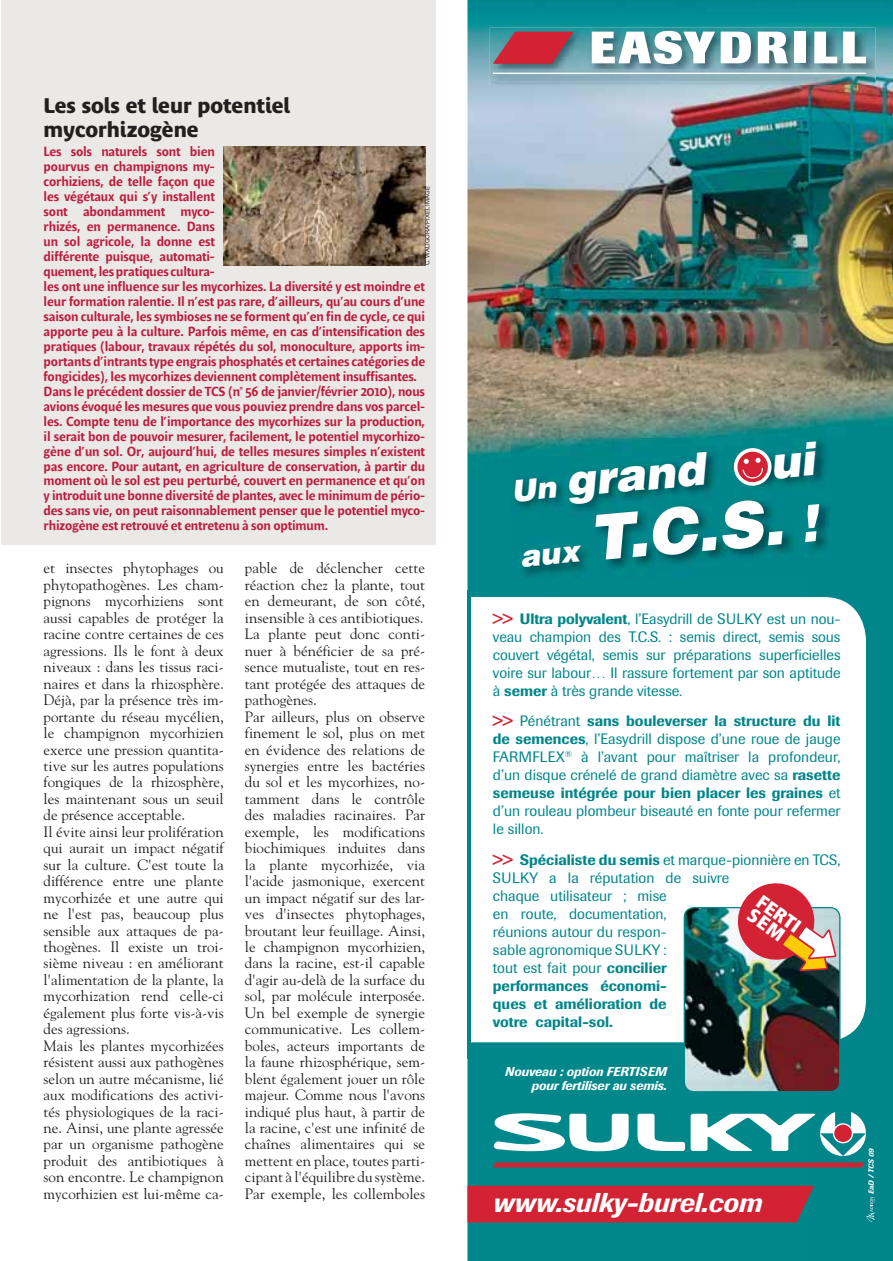
<style>
.page{position:relative;width:893px;height:1261px;background:#fff}
.page>*{position:absolute;margin:0;border:0;box-sizing:border-box;transform-origin:0 0}
.t1{font:italic 900 62.82px "Helvetica";color:#fff}
.t2{font:italic 900 44.8px "Helvetica";color:#fff}
.t3{font:italic 500 26.95px "Imago";color:#fff}
.t4{font:700 21px/24px "Bienvenue";color:#231f20}
.t5{font:900 condensed 19.43px/15.9px "Frutiger";color:#fff}
.t6{font:14.88px/16.4px "Goudy Std";color:#231f20}
.t7{font:14.88px/18px "Imago";color:#00868a;text-align:justify}
.t8{font:500 13.47px/14.9px "Beret LT Std";letter-spacing:-.01em;color:#bc1e40}
.t9{font:italic 500 12.78px/13.5px "Imago";letter-spacing:-.005em;color:#fff;text-align:right}
.t10{font:italic 500 7.52px "Imago";color:#fff}
.t11{font:5.95px "Arial";color:#231f20}
.s1{font-size:29.93px}
.s2{font-size:50.75px}
.s3{font-weight:500;color:#d22233}
.s4{font-weight:500}
</style>
<div class="page">
<div style="left:1px;top:0;width:435px;height:545px;background:#ebe9e6"></div>
<img style="left:467px;top:0;width:341px;height:452px">
<img style="left:808px;top:0;width:85px;height:1260px">
<div style="left:467px;top:452px;width:83px;height:808px;background:#00878b"></div>
<div style="left:550px;top:577px;width:259px;height:683px;background:#00878a"></div>
<div style="left:467px;top:1185px;width:347px;height:37px;background:#d22233"></div>
<svg style="left:493px;top:1162px;width:371px;height:5px;background:#b92d3d"></svg>
<svg style="left:494px;top:1111px;width:372px;height:44px"></svg>
<svg style="left:866px;top:1196px;width:9px;height:25px"></svg>
<svg style="left:471px;top:597px;width:395px;height:445px"></svg>
<hr style="left:467px;top:589px;width:4px;height:469px;background:#00868a">
<img style="left:684px;top:907px;width:156px;height:184px;border-radius:10px">
<div style="left:684px;top:906px;width:156px;height:186px;border:1px solid #00868a;border-radius:10px"></div>
<img style="left:511px;top:438px;width:319px;height:139px">
<svg style="left:733px;top:447px;width:39px;height:40px"></svg>
<img style="left:490px;top:28px;width:385px;height:41px">
<svg style="left:493px;top:32px;width:81px;height:32px;background:#ac4150"></svg>
<svg style="left:592px;top:31px;width:123px;height:33px"></svg>
<svg style="left:721px;top:32px;width:30px;height:31px"></svg>
<svg style="left:758px;top:32px;width:30px;height:31px"></svg>
<div style="left:794px;top:32px;width:12px;height:31px;background:#fff"></div>
<svg style="left:814px;top:32px;width:23px;height:31px"></svg>
<svg style="left:843px;top:32px;width:23px;height:31px"></svg>
<img style="left:490px;top:75px;width:385px;height:10px">
<img style="left:489px;top:69px;width:387px;height:6px">
<hr style="left:493px;top:73px;width:373px;height:1px;background:#fff">
<svg style="left:738px;top:883px;width:98px;height:88px"></svg>
<img style="left:223px;top:146px;width:202px;height:119px">
<h3 class="t4" style="left:44px;top:95px;width:248px">Les sols et leur potentiel mycorhizogène</h3>
<p class="t8" style="left:44px;top:145px;width:383px">Les sols naturels sont bien<br>pourvus en champignons my-<br>corhiziens, de telle façon que<br>les végétaux qui s’y installent<br>sont abondamment myco-<br>rhizés, en permanence. Dans<br>un sol agricole, la donne est<br>différente puisque, automati-<br>quement, les pratiques cultura-<br>les ont une influence sur les mycorhizes. La diversité y est moindre et leur formation ralentie. Il n’est pas rare, d’ailleurs, qu’au cours d’une saison culturale, les symbioses ne se forment qu’en fin de cycle, ce qui apporte peu à la culture. Parfois même, en cas d’intensification des pratiques (labour, travaux répétés du sol, monoculture, apports im&shy;portants d’intrants type engrais phosphatés et certaines catégories de fongicides), les mycorhizes deviennent complètement insuffisantes.<br>Dans le précédent dossier de TCS (n° 56 de janvier/février 2010), nous avions évoqué les mesures que vous pouviez prendre dans vos parcel&shy;les. Compte tenu de l’importance des mycorhizes sur la production, il serait bon de pouvoir mesurer, facilement, le potentiel mycorhizo&shy;gène d’un sol. Or, aujourd’hui, de telles mesures simples n’existent pas encore. Pour autant, en agriculture de conservation, à partir du moment où le sol est peu perturbé, couvert en permanence et qu’on y introduit une bonne diversité de plantes, avec le minimum de pério&shy;des sans vie, on peut raisonnablement penser que le potentiel myco&shy;rhizogène est retrouvé et entretenu à son optimum.</p>
<p class="t6" style="left:44px;top:561px;width:182px">et insectes phytophages ou phytopathogènes. Les cham&shy;pignons mycorhiziens sont aussi capables de protéger la racine contre certaines de ces agressions. Ils le font à deux niveaux : dans les tissus raci&shy;naires et dans la rhizosphère.<br>Déjà, par la présence très im&shy;portante du réseau mycélien, le champignon mycorhizien exerce une pression quantita&shy;tive sur les autres populations fongiques de la rhizosphère, les maintenant sous un seuil de présence acceptable.<br>Il évite ainsi leur prolifération qui aurait un impact négatif sur la culture. C'est toute la différence entre une plante mycorhizée et une autre qui ne l'est pas, beaucoup plus sensible aux attaques de pa&shy;thogènes. Il existe un troi&shy;sième niveau : en améliorant l'alimentation de la plante, la mycorhization rend celle-ci également plus forte vis-à-vis des agressions.<br>Mais les plantes mycorhizées résistent aussi aux pathogènes selon un autre mécanisme, lié aux modifications des activi&shy;tés physiologiques de la raci&shy;ne. Ainsi, une plante agressée par un organisme pathogène produit des antibiotiques à son encontre. Le champignon mycorhizien est lui-même ca-</p>
<p class="t6" style="left:245px;top:561px;width:182px">pable de déclencher cette réaction chez la plante, tout en demeurant, de son côté, insensible à ces antibiotiques.<br>La plante peut donc conti&shy;nuer à bénéficier de sa pré&shy;sence mutualiste, tout en res&shy;tant protégée des attaques de pathogènes.<br>Par ailleurs, plus on observe finement le sol, plus on met en évidence des relations de synergies entre les bactéries du sol et les mycorhizes, no&shy;tamment dans le contrôle des maladies racinaires. Par exemple, les modifications biochimiques induites dans la plante mycorhizée, via l'acide jasmonique, exercent un impact négatif sur des lar&shy;ves d'insectes phytophages, broutant leur feuillage. Ainsi, le champignon mycorhizien, dans la racine, est-il capable d'agir au-delà de la surface du sol, par molécule interposée.<br>Un bel exemple de synergie communicative. Les collem&shy;boles, acteurs importants de la faune rhizosphérique, sem&shy;blent également jouer un rôle majeur. Comme nous l'avons indiqué plus haut, à partir de la racine, c'est une infinité de chaînes alimentaires qui se mettent en place, toutes parti&shy;cipant à l'équilibre du système.<br>Par exemple, les collemboles</p>
<p class="t11" style="left:424px;top:265px;width:80px;rotate:-90deg">C. WALIGORA/PIXEL IMAGE</p>
<h2 class="t2" style="left:509px;top:469px;width:307px;rotate:-5deg"><span class="s1">Un</span> grand oui</h2>
<h1 class="t1" style="left:517px;top:522px;width:300px;rotate:-5deg"><span class="s1">aux</span> T.C.S. <span class="s2">!</span></h1>
<p class="t7" style="left:493px;top:611px;width:349px"><span class="s3">&gt;&gt;</span> <span class="s4">Ultra polyvalent</span>, l’Easydrill de SULKY est un nou&shy;veau champion des T.C.S. : semis direct, semis sous couvert végétal, semis sur préparations superficielles voire sur labour… Il rassure fortement par son aptitude à <span class="s4">semer</span> à très grande vitesse.</p>
<p class="t7" style="left:493px;top:713px;width:349px"><span class="s3">&gt;&gt;</span> Pénétrant <span class="s4">sans bouleverser la structure du lit de semences</span>, l’Easydrill dispose d’une roue de jauge FARMFLEX<sup>®</sup> à l’avant pour maîtriser la profondeur, d’un disque crénelé de grand diamètre avec sa <span class="s4">rasette semeuse intégrée pour bien placer les graines</span> et d’un rouleau plombeur biseauté en fonte pour refermer le sillon.</p>
<p class="t7" style="left:493px;top:851px;width:349px"><span class="s3">&gt;&gt;</span> <span class="s4">Spécialiste du semis</span> et marque-pionnière en TCS,<br>SULKY a la réputation de suivre</p>
<p class="t7" style="left:493px;top:888px;width:175px">chaque utilisateur ; mise en route, documentation, réunions autour du respon&shy;sable agronomique SULKY : tout est fait pour <span class="s4">concilier performances économi&shy;ques et amélioration de votre capital-sol.</span></p>
<h3 class="t5" style="left:762px;top:894px;width:51px;rotate:36deg">FERTI<br>SEM</h3>
<p class="t9" style="left:505px;top:1066px;width:163px">Nouveau : option FERTISEM pour fertiliser au semis.</p>
<h3 class="t3" style="left:493px;top:1192px;width:271px">www.sulky-burel.com</h3>
<p class="t10" style="left:868px;top:1193px;width:47px;rotate:-90deg">EaD / TCS 09</p>
</div>
